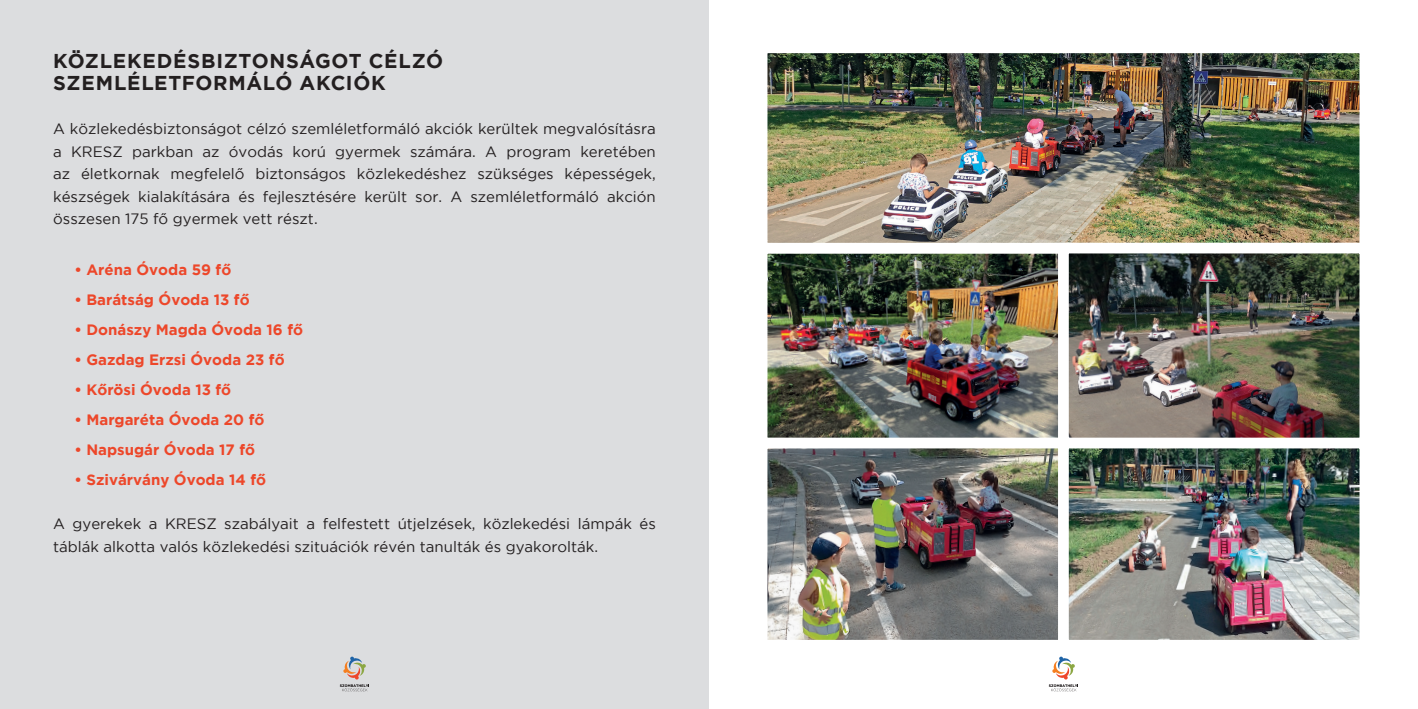
<style>
.page{position:relative;width:1418px;height:709px;background:#fff}
.page>*{position:absolute;margin:0;border:0;box-sizing:border-box;transform-origin:0 0}
.t1{font:700 20px/22.5px "Gotham";letter-spacing:.035em;color:#231f20}
.t2{font:15px/22.5px "Gotham";color:#231f20;text-align:justify}
.t3{font:700 15px "Gotham";color:#ed472a}
</style>
<div class="page">
<svg style="left:1048px;top:656px;width:30px;height:35px"></svg>
<div style="left:0;top:0;width:709px;height:709px;background:#dcdddf"></div>
<svg style="left:340px;top:656px;width:29px;height:35px"></svg>
<img style="left:768px;top:55px;width:589px;height:583px">
<div style="left:756px;top:243px;width:312px;height:205px;border:11px solid #fff"></div>
<div style="left:756px;top:43px;width:613px;height:210px;border:11px solid #fff"></div>
<div style="left:756px;top:438px;width:312px;height:212px;border:11px solid #fff"></div>
<div style="left:1058px;top:243px;width:311px;height:205px;border:11px solid #fff"></div>
<div style="left:1058px;top:438px;width:311px;height:212px;border:11px solid #fff"></div>
<h1 class="t1" style="left:53px;top:49px;width:391px">KÖZLEKEDÉSBIZTONSÁGOT CÉLZÓ<br>SZEMLÉLETFORMÁLÓ AKCIÓK</h1>
<p class="t2" style="left:53px;top:117px;width:604px">A közlekedésbiztonságot célzó szemléletformáló akciók kerültek megvalósításra a KRESZ parkban az óvodás korú gyermek számára. A program keretében az életkornak megfelelő biztonságos közlekedéshez szükséges képességek, készségek kialakítására és fejlesztésére került sor. A szemléletformáló akción összesen 175 fő gyermek vett részt.</p>
<p class="t3" style="left:74px;top:261px;width:158px">• Aréna Óvoda 59 fő</p>
<p class="t3" style="left:74px;top:291px;width:177px">• Barátság Óvoda 13 fő</p>
<p class="t3" style="left:74px;top:321px;width:230px">• Donászy Magda Óvoda 16 fő</p>
<p class="t3" style="left:74px;top:351px;width:212px">• Gazdag Erzsi Óvoda 23 fő</p>
<p class="t3" style="left:74px;top:381px;width:158px">• Kőrösi Óvoda 13 fő</p>
<p class="t3" style="left:74px;top:411px;width:191px">• Margaréta Óvoda 20 fő</p>
<p class="t3" style="left:74px;top:441px;width:182px">• Napsugár Óvoda 17 fő</p>
<p class="t3" style="left:74px;top:471px;width:193px">• Szivárvány Óvoda 14 fő</p>
<p class="t2" style="left:53px;top:512px;width:604px">A gyerekek a KRESZ szabályait a felfestett útjelzések, közlekedési lámpák és táblák alkotta valós közlekedési szituációk révén tanulták és gyakorolták.</p>
</div>
